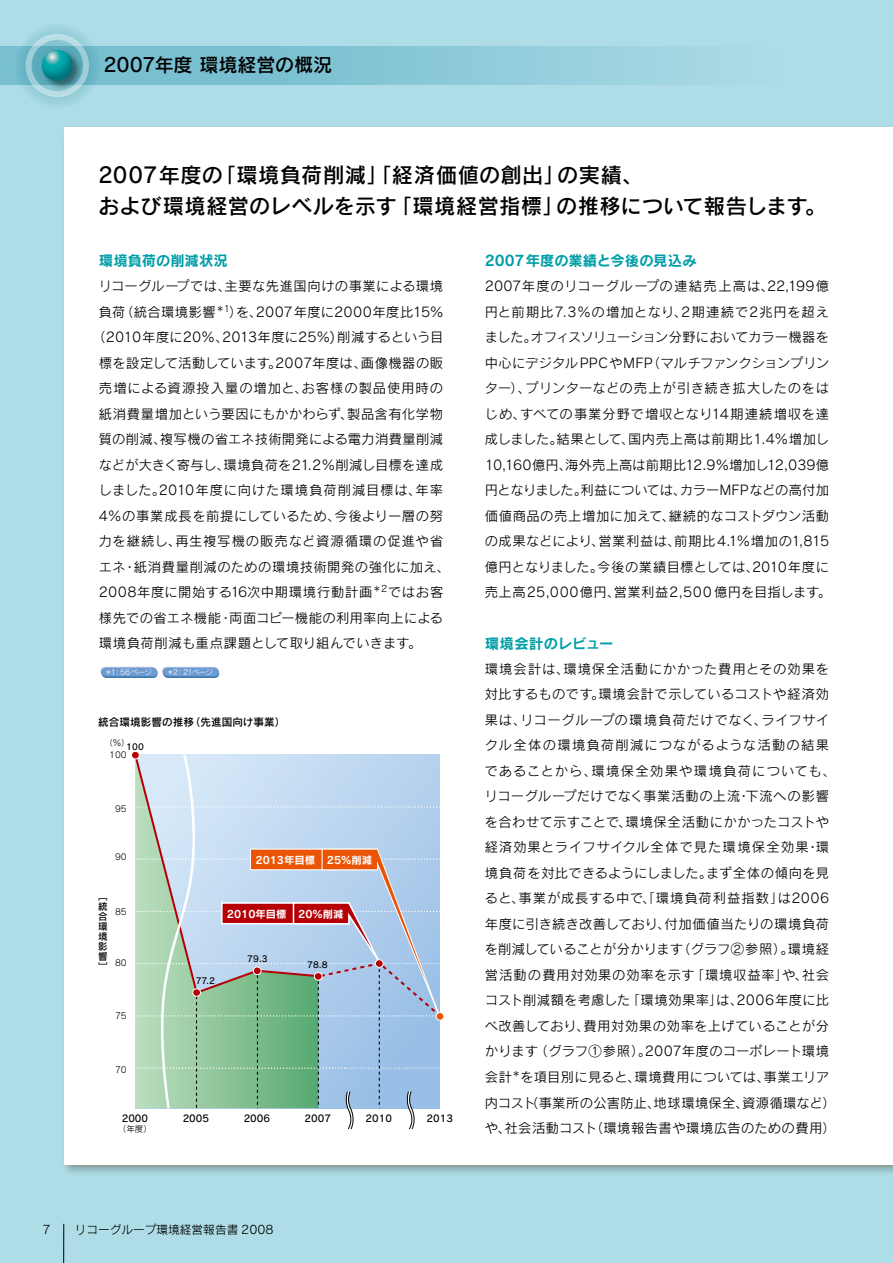
<style>
.page{position:relative;width:893px;height:1263px;background:#afdde7}
.page>*{position:absolute;margin:0;border:0;box-sizing:border-box;transform-origin:0 0}
.t1{font:21.3px/30.9px "Rodin Pro DB";letter-spacing:.015em;color:#000}
.t2{font:19.2px "Rodin Pro DB";letter-spacing:-.01em;color:#000}
.t3{font:14.4px "Rodin Pro B";color:#009ea8}
.t4{font:13.35px/25.5px "Rodin Pro M";letter-spacing:.03em;color:#000}
.t5{font:13.35px "Rodin Pro M";letter-spacing:.01em;color:#000}
.t6{font:13.35px "Rodin Pro M";letter-spacing:.07em;color:#000}
.t7{font:13.35px "Rodin Pro M";letter-spacing:.06em;color:#000}
.t8{font:11.7px "Rodin Pro M";color:#000}
.t9{font:10.65px "Rodin Pro DB 90 pv RKSJ H";color:#000}
.t10{font:10.35px "Rodin Pro B 90 pv RKSJ H";color:#fff}
.t11{font:9.6px "Rodin Pro DB 90 pv RKSJ H";color:#000}
.t12{font:9.6px/9.9px "Rodin Pro DB 90 pv RKSJ V";color:#000;text-align:justify}
.t13{font:8.55px "Rodin Pro M 90 pv RKSJ H";color:#000}
.t14{font:8.55px "Rodin Pro DB 90 pv RKSJ H";color:#000}
.t15{font:7.5px "Rodin Pro M";letter-spacing:-.09em;color:#fff}
</style>
<div class="page">
<div style="left:64px;top:128px;width:829px;height:1037px;background:#fff"></div>
<hr style="left:63px;top:1224px;width:1px;height:39px;background:#000">
<hr style="left:64px;top:1165px;width:829px;height:2px;background:#90a59b">
<div style="left:131px;top:751px;width:8px;height:8px;background:#b60005;border-radius:50%"></div>
<div style="left:131px;top:751px;width:9px;height:8px;border:1px solid #fff;border-radius:50%"></div>
<svg style="left:131px;top:755px;width:313px;height:375px;background:#b5cace"></svg>
<div style="left:436px;top:1012px;width:8px;height:8px;background:#ea5404;border-radius:50%"></div>
<div style="left:436px;top:1012px;width:8px;height:8px;border:1px solid #fff;border-radius:50%"></div>
<div style="left:375px;top:960px;width:8px;height:7px;background:#b60005;border-radius:50%"></div>
<div style="left:375px;top:959px;width:9px;height:9px;border:1px solid #fff;border-radius:50%"></div>
<svg style="left:14px;top:22px;width:87px;height:87px"></svg>
<div style="left:0;top:46px;width:893px;height:38px;background:linear-gradient(to right,#65b4c7,#b5e0ea)"></div>
<div style="left:26px;top:34px;width:63px;height:63px;border:6px solid #fff;border-radius:50%"></div>
<div style="left:41px;top:49px;width:41px;height:42px;background:#000;opacity:.4"></div>
<svg style="left:42px;top:50px;width:31px;height:31px"></svg>
<svg style="left:100px;top:666px;width:120px;height:12px"></svg>
<h2 class="t2" style="left:104px;top:52px;width:230px">2007年度 環境経営の概況</h2>
<h1 class="t1" style="left:98px;top:159px;width:729px">2007年度の「環境負荷削減」「経済価値の創出」の実績、<br>および環境経営のレベルを示す「環境経営指標」の推移について報告します。</h1>
<p class="t3" style="left:485px;top:251px;width:213px">2007年度の業績と今後の見込み</p>
<p class="t4" style="left:485px;top:273px;width:348px">2007年度のリコーグループの連結売上高は、22,1 99億円と前期比7.3％の増加となり、2期連続で2兆円を超えました。オフィスソリューション分野においてカラー機器を中心にデジタルPPCやMFP（マルチファンクションプリンター）、プリンターなどの売上が引き続き拡大したのをはじめ、すべての事業分野で増収となり1 4期連続増収を達成しました。結果として、国内売上高は前期比1 .4％増加し1 0,1 60億円、海外売上高は前期比1 2.9％増加し1 2,039億円となりました。利益については、カラーMFPなどの高付加価値商品の売上増加に加えて、継続的なコストダウン活動の成果などにより、営業利益は、前期比4.1 ％増加の1 ,81 5億円となりました。今後の業績目標としては、201 0年度に売上高25,000億円、営業利益2,500 億円を目指します。</p>
<p class="t3" style="left:485px;top:634px;width:130px">環境会計のレビュー</p>
<p class="t4" style="left:485px;top:655px;width:353px">環境会計は、環境保全活動にかかった費用とその効果を対比するものです。環境会計で示しているコストや経済効果は、リコーグループの環境負荷だけでなく、ライフサイクル全体の環境負荷削減につながるような活動の結果であることから、環境保全効果や環境負荷についても、リコーグループだけでなく事業活動の上流･下流への影響を合わせて示すことで、環境保全活動にかかったコストや経済効果とライフサイクル全体で見た環境保全効果･環境負荷を対比できるようにしました。まず全体の傾向を見ると、事業が成長する中で、「環境負荷利益指数」は2006年度に引き続き改善しており、付加価値当たりの環境負荷を削減していることが分かります（グラフ②参照）。環境経営活動の費用対効果の効率を示す「環境収益率」や、社会コスト削減額を考慮した「環境効果率」は、2006年度に比べ改善しており、費用対効果の効率を上げていることが分かります（グラフ①参照）。2007年度のコーポレート環境会計<sup>＊</sup>を項目別に見ると、環境費用については、事業エリア内コスト（事業所の公害防止、地球環境保全、資源循環など）や、社会活動コスト（環境報告書や環境広告のための費用）</p>
<p class="t3" style="left:99px;top:251px;width:130px">環境負荷の削減状況</p>
<p class="t4" style="left:99px;top:273px;width:346px">リコーグループでは、主要な先進国向けの事業による環境</p>
<p class="t4" style="left:99px;top:298px;width:346px">負荷（統合環境影響<sup>＊1</sup> ）を、2007年度に2000年度比1 5%</p>
<p class="t5" style="left:92px;top:328px;width:353px">（201 0年度に20%、201 3年度に25％)削減するという目</p>
<p class="t4" style="left:99px;top:349px;width:346px">標を設定して活動しています。2007年度は､画像機器の販</p>
<p class="t6" style="left:99px;top:379px;width:346px">売増による資源投入量の増加と、お客様の製品使用時の</p>
<p class="t4" style="left:99px;top:400px;width:346px">紙消費量増加という要因にもかかわらず､製品含有化学物</p>
<p class="t4" style="left:99px;top:426px;width:346px">質の削減、複写機の省エネ技術開発による電力消費量削減</p>
<p class="t5" style="left:99px;top:456px;width:346px">などが大きく寄与し、環境負荷を21 .2％削減し目標を達成</p>
<p class="t7" style="left:99px;top:481px;width:346px">しました。201 0年度に向けた環境負荷削減目標は、年率</p>
<p class="t4" style="left:99px;top:502px;width:346px">4％の事業成長を前提にしているため、今後より一層の努</p>
<p class="t6" style="left:99px;top:532px;width:346px">力を継続し､再生複写機の販売など資源循環の促進や省</p>
<p class="t4" style="left:99px;top:553px;width:353px">エネ・紙消費量削減のための環境技術開発の強化に加え、</p>
<p class="t4" style="left:99px;top:579px;width:346px">2008年度に開始する1 6次中期環境行動計画<sup>＊2</sup>ではお客</p>
<p class="t4" style="left:99px;top:604px;width:346px">様先での省エネ機能・両面コピー機能の利用率向上による</p>
<p class="t4" style="left:99px;top:630px;width:324px">環境負荷削減も重点課題として取り組んでいきます。</p>
<p class="t15" style="left:105px;top:667px;width:48px">＊1 ： 56ページ</p>
<p class="t15" style="left:167px;top:667px;width:48px">＊2： 21 ページ</p>
<p class="t9" style="left:98px;top:715px;width:189px">統合環境影響の推移（先進国向け事業）</p>
<p class="t13" style="left:105px;top:737px;width:26px">（％）</p>
<p class="t14" style="left:126px;top:741px;width:19px">100</p>
<p class="t13" style="left:109px;top:749px;width:19px">100</p>
<p class="t13" style="left:115px;top:803px;width:13px">95</p>
<p class="t13" style="left:115px;top:852px;width:13px">90</p>
<p class="t10" style="left:256px;top:853px;width:118px">2013年目標　 25％削減</p>
<p class="t12" style="left:98px;top:891px;width:11px">［統合環境影響］</p>
<p class="t13" style="left:115px;top:906px;width:13px">85</p>
<p class="t10" style="left:227px;top:907px;width:118px">2010年目標　 20％削減</p>
<p class="t14" style="left:247px;top:953px;width:22px">79.3</p>
<p class="t13" style="left:115px;top:957px;width:13px">80</p>
<p class="t14" style="left:307px;top:959px;width:22px">78.8</p>
<p class="t14" style="left:196px;top:975px;width:21px">77.2</p>
<p class="t13" style="left:115px;top:1010px;width:13px">75</p>
<p class="t13" style="left:115px;top:1064px;width:13px">70</p>
<p class="t11" style="left:122px;top:1112px;width:28px">2000</p>
<p class="t11" style="left:183px;top:1112px;width:28px">2005</p>
<p class="t11" style="left:244px;top:1112px;width:28px">2006</p>
<p class="t11" style="left:305px;top:1112px;width:28px">2007</p>
<p class="t11" style="left:366px;top:1112px;width:28px">2010</p>
<p class="t11" style="left:427px;top:1112px;width:28px">2013</p>
<p class="t13" style="left:118px;top:1123px;width:36px">（年度）</p>
<p class="t8" style="left:75px;top:1222px;width:200px">リコーグループ環境経営報告書 2008</p>
</div>
